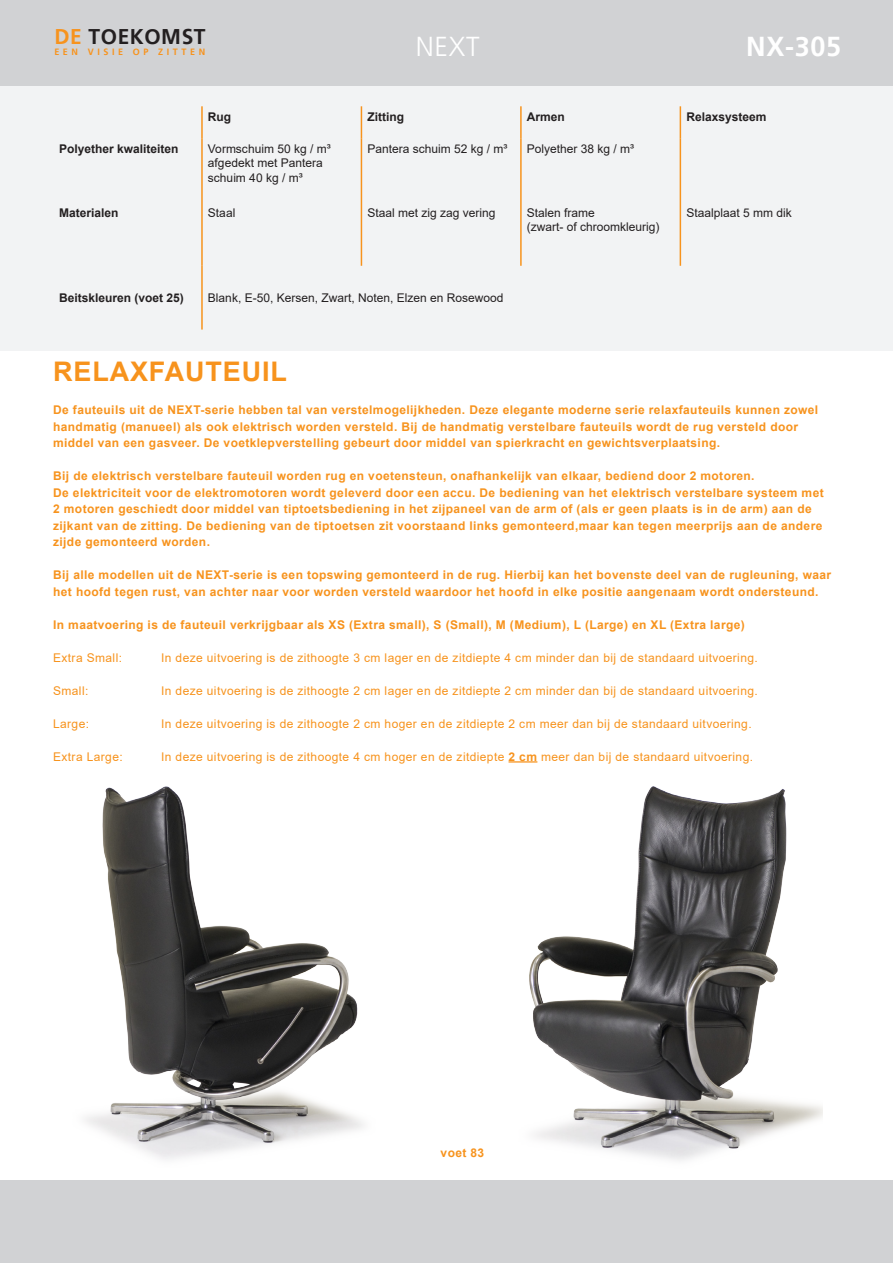
<style>
.page{position:relative;width:893px;height:1263px;background:#fff}
.page>*{position:absolute;margin:0;border:0;box-sizing:border-box;transform-origin:0 0}
.t1{font:700 27.3px "Frutiger";color:#fff}
.t2{font:300 27.3px "Frutiger";color:#fff}
.t3{font:700 27px "Arial";letter-spacing:.03em;color:#f7931d}
.t4{font:700 21.3px "Frutiger";letter-spacing:.025em;color:#231f20}
.t5{font:700 12px/16.5px "Arial";letter-spacing:.03em;color:#f7931d}
.t6{font:12px "Arial";letter-spacing:.03em;color:#f7931d}
.t7{font:12px/14.4px "Arial";color:#231f20}
.t8{font:700 12px "Arial";color:#231f20}
.t9{font:700 9.15px "Frutiger";letter-spacing:.4em;color:#f7931d}
.s1{color:#f7931d}
.s2{font-weight:700}
</style>
<div class="page">
<div style="left:0;top:85px;width:893px;height:266px;background:#f2f3f4"></div>
<hr style="left:201px;top:106px;width:2px;height:32px;background:#f7931d">
<hr style="left:361px;top:106px;width:1px;height:32px;background:#f7931d">
<hr style="left:520px;top:106px;width:2px;height:32px;background:#f7931d">
<hr style="left:680px;top:106px;width:1px;height:32px;background:#f7931d">
<hr style="left:201px;top:138px;width:2px;height:64px;background:#f7931d">
<hr style="left:361px;top:138px;width:1px;height:64px;background:#f7931d">
<hr style="left:520px;top:138px;width:2px;height:64px;background:#f7931d">
<hr style="left:680px;top:138px;width:1px;height:64px;background:#f7931d">
<hr style="left:201px;top:202px;width:2px;height:64px;background:#f7931d">
<hr style="left:361px;top:202px;width:1px;height:64px;background:#f7931d">
<hr style="left:520px;top:202px;width:2px;height:64px;background:#f7931d">
<hr style="left:680px;top:202px;width:1px;height:64px;background:#f7931d">
<hr style="left:201px;top:266px;width:2px;height:64px;background:#f7931d">
<div style="left:0;top:0;width:893px;height:85px;background:#d1d2d4"></div>
<div style="left:0;top:1180px;width:893px;height:83px;background:#d1d2d4"></div>
<svg style="left:508px;top:761px;width:29px;height:1px"></svg>
<img style="left:85px;top:787px;width:279px;height:373px">
<img style="left:529px;top:787px;width:294px;height:374px">
<p class="t4" style="left:54px;top:24px;width:153px"><span class="s1">DE</span> TOEKOMST</p>
<p class="t9" style="left:54px;top:46px;width:152px">EEN VISIE OP ZITTEN</p>
<p class="t2" style="left:416px;top:31px;width:65px">NEXT</p>
<p class="t1" style="left:746px;top:30px;width:96px">NX-305</p>
<p class="t8" style="left:208px;top:108px;width:25px">Rug</p>
<p class="t8" style="left:367px;top:108px;width:38px">Zitting</p>
<p class="t8" style="left:527px;top:108px;width:40px">Armen</p>
<p class="t8" style="left:686px;top:108px;width:82px">Relaxsysteem</p>
<p class="t8" style="left:59px;top:140px;width:121px">Polyether kwaliteiten</p>
<p class="t7" style="left:208px;top:141px;width:124px">Vormschuim 50 kg / m³</p>
<p class="t7" style="left:208px;top:156px;width:116px">afgedekt met Pantera schuim 40 kg / m³</p>
<p class="t7" style="left:367px;top:141px;width:142px">Pantera schuim 52 kg / m³</p>
<p class="t7" style="left:527px;top:141px;width:109px">Polyether 38 kg / m³</p>
<p class="t8" style="left:59px;top:204px;width:61px">Materialen</p>
<p class="t7" style="left:208px;top:205px;width:29px">Staal</p>
<p class="t7" style="left:367px;top:205px;width:130px">Staal met zig zag vering</p>
<p class="t7" style="left:527px;top:205px;width:134px">Stalen frame<br>(zwart- of chroomkleurig)</p>
<p class="t7" style="left:686px;top:205px;width:107px">Staalplaat 5 mm dik</p>
<p class="t8" style="left:59px;top:289px;width:126px">Beitskleuren (voet 25)</p>
<p class="t7" style="left:208px;top:291px;width:297px">Blank, E-50, Kersen, Zwart, Noten, Elzen en Rosewood</p>
<p class="t3" style="left:53px;top:353px;width:235px">RELAXFAUTEUIL</p>
<p class="t5" style="left:53px;top:402px;width:767px">De fauteuils uit de NEXT-serie hebben tal van verstelmogelijkheden. Deze elegante moderne serie relaxfauteuils kunnen zowel</p>
<p class="t5" style="left:53px;top:418px;width:746px">handmatig (manueel) als ook elektrisch worden versteld. Bij de handmatig verstelbare fauteuils wordt de rug versteld door</p>
<p class="t5" style="left:53px;top:435px;width:668px">middel van een gasveer. De voetklepverstelling gebeurt door middel van spierkracht en gewichtsverplaatsing.</p>
<p class="t5" style="left:53px;top:468px;width:772px">Bij de elektrisch verstelbare fauteuil worden rug en voetensteun, onafhankelijk van elkaar, bediend door 2 motoren.<br>De elektriciteit voor de elektromotoren wordt geleverd door een accu. De bediening van het elektrisch verstelbare systeem met 2 motoren geschiedt door middel van tiptoetsbediening in het zijpaneel van de arm of (als er geen plaats is in de arm) aan de zijkant van de zitting. De bediening van de tiptoetsen zit voorstaand links gemonteerd,maar kan tegen meerprijs aan de andere zijde gemonteerd worden.</p>
<p class="t5" style="left:53px;top:567px;width:779px">Bij alle modellen uit de NEXT-serie is een topswing gemonteerd in de rug. Hierbij kan het bovenste deel van de rugleuning, waar het hoofd tegen rust, van achter naar voor worden versteld waardoor het hoofd in elke positie aangenaam wordt ondersteund.</p>
<p class="t5" style="left:53px;top:616px;width:693px">In maatvoering is de fauteuil verkrijgbaar als XS (Extra small), S (Small), M (Medium), L (Large) en XL (Extra large)</p>
<p class="t6" style="left:53px;top:649px;width:70px">Extra Small:</p>
<p class="t6" style="left:161px;top:649px;width:598px">In deze uitvoering is de zithoogte 3 cm lager en de zitdiepte 4 cm minder dan bij de standaard uitvoering.</p>
<p class="t6" style="left:53px;top:682px;width:37px">Small:</p>
<p class="t6" style="left:161px;top:682px;width:598px">In deze uitvoering is de zithoogte 2 cm lager en de zitdiepte 2 cm minder dan bij de standaard uitvoering.</p>
<p class="t6" style="left:53px;top:715px;width:37px">Large:</p>
<p class="t6" style="left:161px;top:715px;width:592px">In deze uitvoering is de zithoogte 2 cm hoger en de zitdiepte 2 cm meer dan bij de standaard uitvoering.</p>
<p class="t6" style="left:53px;top:748px;width:71px">Extra Large:</p>
<p class="t6" style="left:161px;top:748px;width:593px">In deze uitvoering is de zithoogte 4 cm hoger en de zitdiepte <span class="s2">2 cm</span> meer dan bij de standaard uitvoering.</p>
<p class="t5" style="left:441px;top:1144px;width:45px">voet 83</p>
</div>
